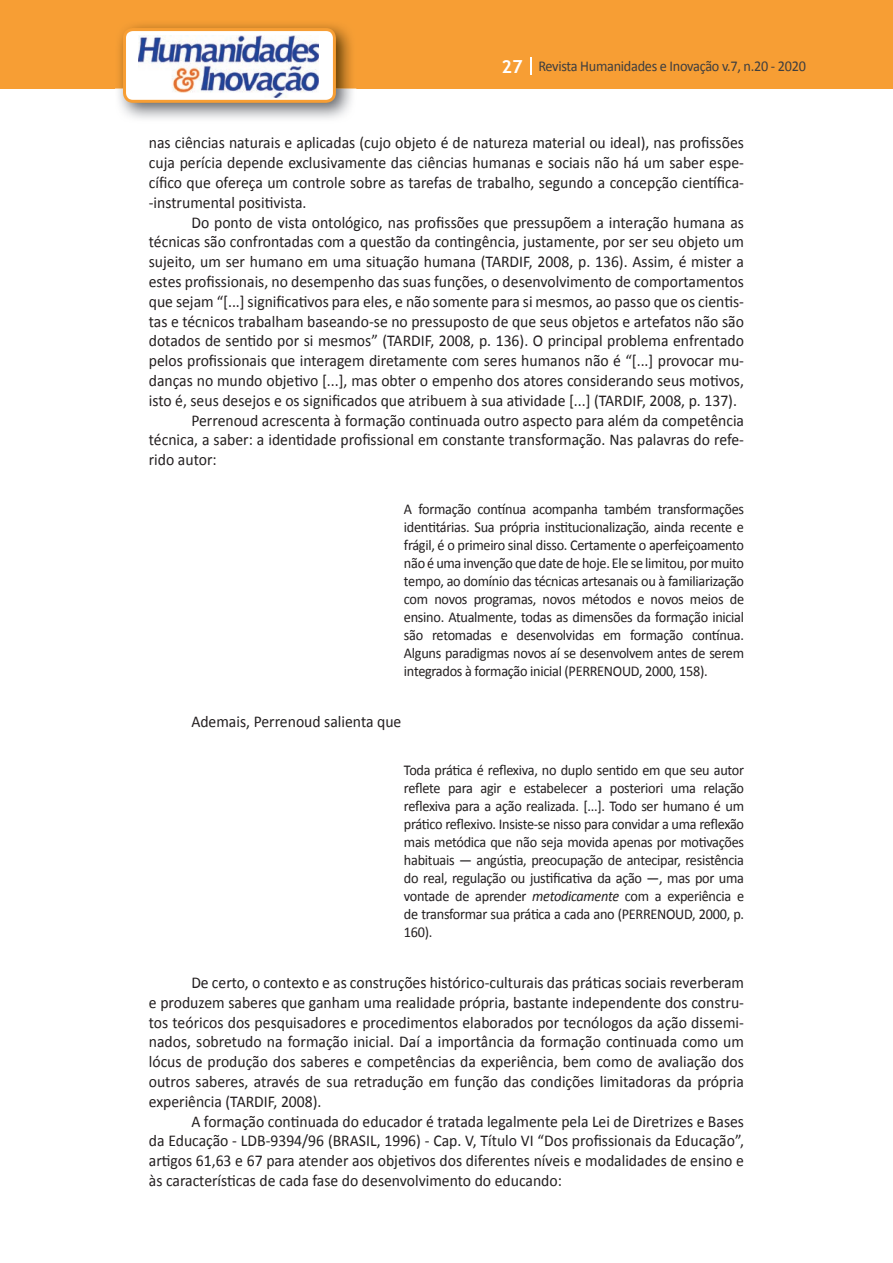
<style>
.page{position:relative;width:893px;height:1263px;background:#fff}
.page>*{position:absolute;margin:0;border:0;box-sizing:border-box;transform-origin:0 0}
.t1{font:16.5px/19.8px "Calibri";color:#231f20;text-align:justify;scale:.95 1}
.t2{font:15px/18px "Calibri";letter-spacing:-.02em;color:#231f20;text-align:justify;scale:.95 1}
.t3{font:15px "Calibri";letter-spacing:-.02em;color:#3e3e3f;scale:.95 1}
.s1{font-family:"Trebuchet MS";font-weight:700;font-size:18px;color:#fff}
.s2{font-style:italic}
</style>
<div class="page">
<div style="left:0;top:0;width:893px;height:88px;background:#f79e34"></div>
<svg style="left:530px;top:57px;width:2px;height:18px"></svg>
<img style="left:115px;top:24px;width:241px;height:95px">
<svg style="left:123px;top:28px;width:213px;height:75px"></svg>
<p class="t3" style="left:501px;top:57px;width:322px"><span class="s1">27</span> Revista Humanidades e Inovação v.7, n.20 - 2020</p>
<p class="t1" style="left:149px;top:133px;width:628px">nas ciências naturais e aplicadas (cujo objeto é de natureza material ou ideal), nas profissões cuja perícia depende exclusivamente das ciências humanas e sociais não há um saber espe&shy;cífico que ofereça um controle sobre as tarefas de trabalho, segundo a concepção científica--instrumental positivista.</p>
<p class="t1" style="left:191px;top:212px;width:583px">Do ponto de vista ontológico, nas profissões que pressupõem a interação humana as</p>
<p class="t1" style="left:149px;top:232px;width:628px">técnicas são confrontadas com a questão da contingência, justamente, por ser seu objeto um</p>
<p class="t1" style="left:149px;top:252px;width:628px">sujeito, um ser humano em uma situação humana (TARDIF, 2008, p. 136). Assim, é mister a</p>
<p class="t1" style="left:149px;top:272px;width:628px">estes profissionais, no desempenho das suas funções, o desenvolvimento de comportamentos</p>
<p class="t1" style="left:149px;top:292px;width:628px">que sejam “[...] significativos para eles, e não somente para si mesmos, ao passo que os cientis-</p>
<p class="t1" style="left:149px;top:311px;width:628px">tas e técnicos trabalham baseando-se no pressuposto de que seus objetos e artefatos não são</p>
<p class="t1" style="left:149px;top:331px;width:628px">dotados de sentido por si mesmos” (TARDIF, 2008, p. 136). O principal problema enfrentado</p>
<p class="t1" style="left:149px;top:351px;width:628px">pelos profissionais que interagem diretamente com seres humanos não é “[...] provocar mu-</p>
<p class="t1" style="left:149px;top:371px;width:628px">danças no mundo objetivo [...], mas obter o empenho dos atores considerando seus motivos,</p>
<p class="t1" style="left:149px;top:391px;width:621px">isto é, seus desejos e os significados que atribuem à sua atividade [...] (TARDIF, 2008, p. 137).</p>
<p class="t1" style="left:191px;top:410px;width:583px">Perrenoud acrescenta à formação continuada outro aspecto para além da competência</p>
<p class="t1" style="left:149px;top:430px;width:628px">técnica, a saber: a identidade profissional em constante transformação. Nas palavras do refe-</p>
<p class="t1" style="left:149px;top:450px;width:73px">rido autor:</p>
<p class="t2" style="left:404px;top:500px;width:360px">A formação contínua acompanha também transformações identitárias. Sua própria institucionalização, ainda recente e frágil, é o primeiro sinal disso. Certamente o aperfeiçoamento não é uma invenção que date de hoje. Ele se limitou, por muito tempo, ao domínio das técnicas artesanais ou à familiarização com novos programas, novos métodos e novos meios de ensino. Atualmente, todas as dimensões da formação inicial são retomadas e desenvolvidas em formação contínua.<br>Alguns paradigmas novos aí se desenvolvem antes de serem integrados à formação inicial (PERRENOUD, 2000, 158).</p>
<p class="t1" style="left:191px;top:711px;width:223px">Ademais, Perrenoud salienta que</p>
<p class="t2" style="left:404px;top:761px;width:360px">Toda prática é reflexiva, no duplo sentido em que seu autor reflete para agir e estabelecer a posteriori uma relação reflexiva para a ação realizada. [...]. Todo ser humano é um prático reflexivo. Insiste-se nisso para convidar a uma reflexão mais metódica que não seja movida apenas por motivações habituais — angústia, preocupação de antecipar, resistência do real, regulação ou justificativa da ação —, mas por uma vontade de aprender <span class="s2">metodicamente</span> com a experiência e de transformar sua prática a cada ano (PERRENOUD, 2000, p.<br>160).</p>
<p class="t1" style="left:149px;top:973px;width:628px;text-indent:43px">De certo, o contexto e as construções histórico-culturais das práticas sociais reverberam e produzem saberes que ganham uma realidade própria, bastante independente dos constru&shy;tos teóricos dos pesquisadores e procedimentos elaborados por tecnólogos da ação dissemi&shy;nados, sobretudo na formação inicial. Daí a importância da formação continuada como um lócus de produção dos saberes e competências da experiência, bem como de avaliação dos outros saberes, através de sua retradução em função das condições limitadoras da própria experiência (TARDIF, 2008).</p>
<p class="t1" style="left:149px;top:1111px;width:628px;text-indent:43px">A formação continuada do educador é tratada legalmente pela Lei de Diretrizes e Bases da Educação - LDB-9394/96 (BRASIL, 1996) - Cap. V, Título VI “Dos profissionais da Educação”, artigos 61,63 e 67 para atender aos objetivos dos diferentes níveis e modalidades de ensino e às características de cada fase do desenvolvimento do educando:</p>
</div>
